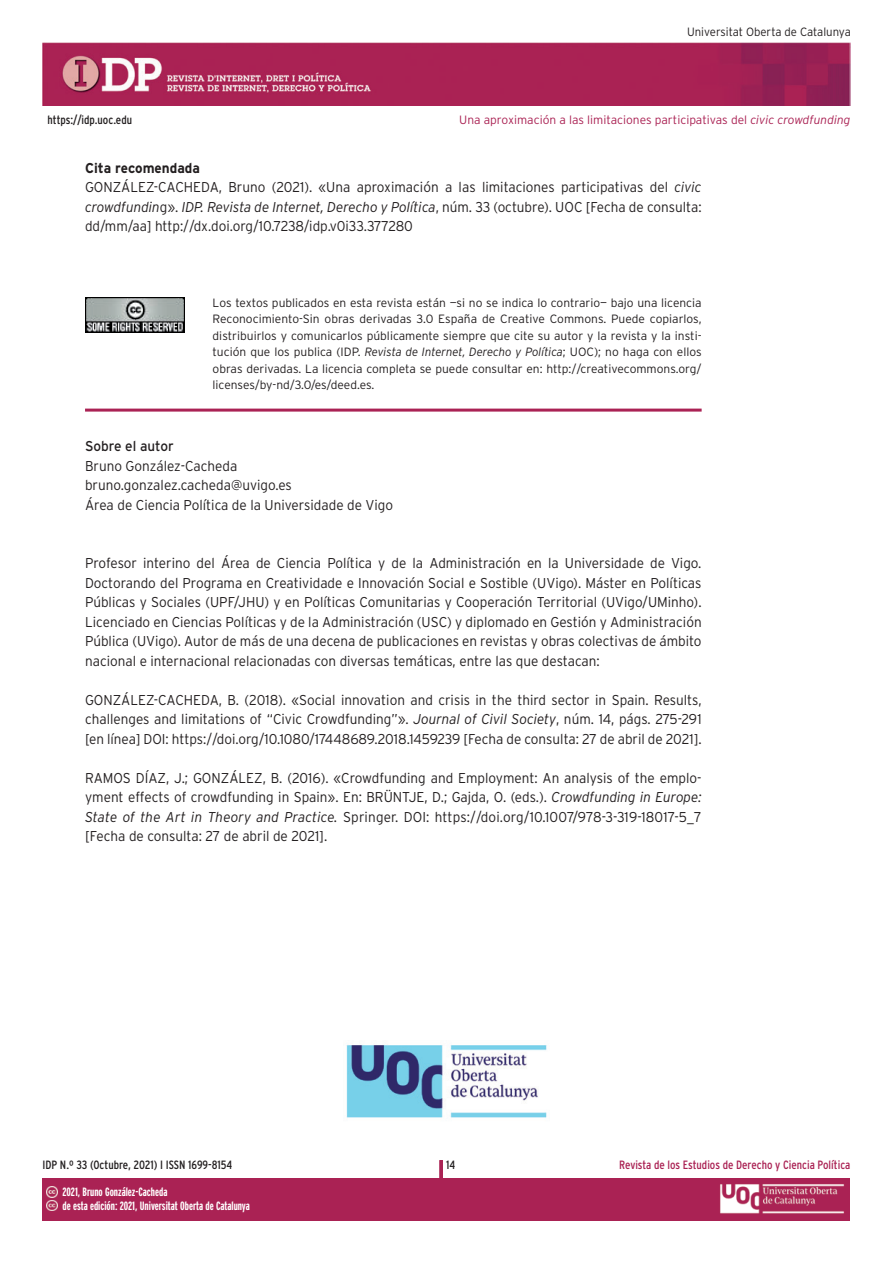
<style>
.page{position:relative;width:893px;height:1263px;background:#fff}
.page>*{position:absolute;margin:0;border:0;box-sizing:border-box;transform-origin:0 0}
.t1{font:300 14.25px/19.5px "Interstate";color:#231f20;text-align:justify;scale:.95 1}
.t2{font:14.25px "Interstate";color:#231f20;scale:.95 1}
.t3{font:300 12px/16.5px "Interstate";color:#231f20;text-align:justify}
.t4{font:700 extra-condensed 12px/13.5px "Interstate";color:#fff}
.t5{font:300 12px "Interstate";color:#aa2254}
.t6{font:condensed 12px "Interstate";color:#231f20}
.t7{font:condensed 12px "Interstate";color:#aa2254}
.t8{font:300 12px "Interstate";color:#231f20;scale:.95 1}
.s1{font-style:italic}
.s2{font-weight:700}
</style>
<div class="page">
<div style="left:43px;top:1178px;width:807px;height:42px;background:#aa2254"></div>
<img style="left:43px;top:43px;width:807px;height:63px">
<svg style="left:47px;top:1186px;width:10px;height:25px"></svg>
<img style="left:720px;top:1184px;width:125px;height:30px">
<hr style="left:440px;top:1160px;width:3px;height:44px;background:#aa2254">
<img style="left:346px;top:1045px;width:201px;height:73px">
<img style="left:85px;top:298px;width:99px;height:35px">
<hr style="left:85px;top:409px;width:617px;height:3px;background:#aa2254">
<p class="t6" style="left:48px;top:113px;width:86px">https://idp.uoc.edu</p>
<p class="t8" style="left:687px;top:25px;width:174px">Universitat Oberta de Catalunya</p>
<p class="t5" style="left:459px;top:113px;width:393px">Una aproximación a las limitaciones participativas del <span class="s1">civic crowdfunding</span></p>
<p class="t1" style="left:85px;top:158px;width:651px;text-align:left"><span class="s2">Cita recomendada<br></span>GONZÁLEZ-CACHEDA, Bruno (2021). «Una aproximación a las limitaciones participativas del <span class="s1">civic crowdfundin</span>g». <span class="s1">IDP. Revista de Internet, Derecho y Política</span>, núm. 33 (octubre). UOC [Fecha de consulta: dd/mm/aa] http://dx.doi.org/10.7238/idp.v0i33.377280</p>
<p class="t3" style="left:213px;top:294px;width:491px">Los textos publicados en esta revista están —si no se indica lo contrario— bajo una licencia Reconocimiento-Sin obras derivadas 3.0 España de Creative Commons. Puede copiarlos, distribuirlos y comunicarlos públicamente siempre que cite su autor y la revista y la insti&shy;tución que los publica (IDP. <span class="s1">Revista de Internet, Derecho y Política</span>; UOC); no haga con ellos obras derivadas. La licencia completa se puede consultar en: http://creativecommons.org/ licenses/by-nd/3.0/es/deed.es.</p>
<p class="t2" style="left:85px;top:438px;width:95px">Sobre el autor</p>
<p class="t1" style="left:85px;top:456px;width:326px;text-align:left">Bruno González-Cacheda bruno.gonzalez.cacheda@uvigo.es<br>Área de Ciencia Política de la Universidade de Vigo</p>
<p class="t1" style="left:85px;top:553px;width:651px">Profesor interino del Área de Ciencia Política y de la Administración en la Universidade de Vigo.<br>Doctorando del Programa en Creatividade e Innovación Social e Sostible (UVigo). Máster en Políticas Públicas y Sociales (UPF/JHU) y en Políticas Comunitarias y Cooperación Territorial (UVigo/UMinho).<br>Licenciado en Ciencias Políticas y de la Administración (USC) y diplomado en Gestión y Administración Pública (UVigo). Autor de más de una decena de publicaciones en revistas y obras colectivas de ámbito nacional e internacional relacionadas con diversas temáticas, entre las que destacan:</p>
<p class="t1" style="left:85px;top:690px;width:651px">GONZÁLEZ-CACHEDA, B. (2018). «Social innovation and crisis in the third sector in Spain. Results, challenges and limitations of “Civic Crowdfunding”». <span class="s1">Journal of Civil Society</span>, núm. 14, págs. 275-291 [en línea] DOI: https://doi.org/10.1080/17448689.2018.1459239 [Fecha de consulta: 27 de abril de 2021].</p>
<p class="t1" style="left:85px;top:768px;width:651px">RAMOS DÍAZ, J.; GONZÁLEZ, B. (2016). «Crowdfunding and Employment: An analysis of the emplo&shy;yment effects of crowdfunding in Spain». En: BRÜNTJE, D.; Gajda, O. (eds.). <span class="s1">Crowdfunding in Europe:<br>State of the Art in Theory and Practice.</span> Springer. DOI: https://doi.org/10.1007/978-3-319-18017-5_7 [Fecha de consulta: 27 de abril de 2021].</p>
<p class="t6" style="left:43px;top:1158px;width:191px">IDP N.º 33 (Octubre, 2021) I ISSN 1699-8154</p>
<p class="t6" style="left:446px;top:1158px;width:10px">14</p>
<p class="t7" style="left:619px;top:1158px;width:233px">Revista de los Estudios de Derecho y Ciencia Política</p>
<p class="t4" style="left:63px;top:1185px;width:189px">2021, Bruno González-Cacheda<br>de esta edición: 2021, Universitat Oberta de Catalunya</p>
<p class="t4" style="left:59px;top:1185px;width:31px">Eloi Puig</p>
</div>
